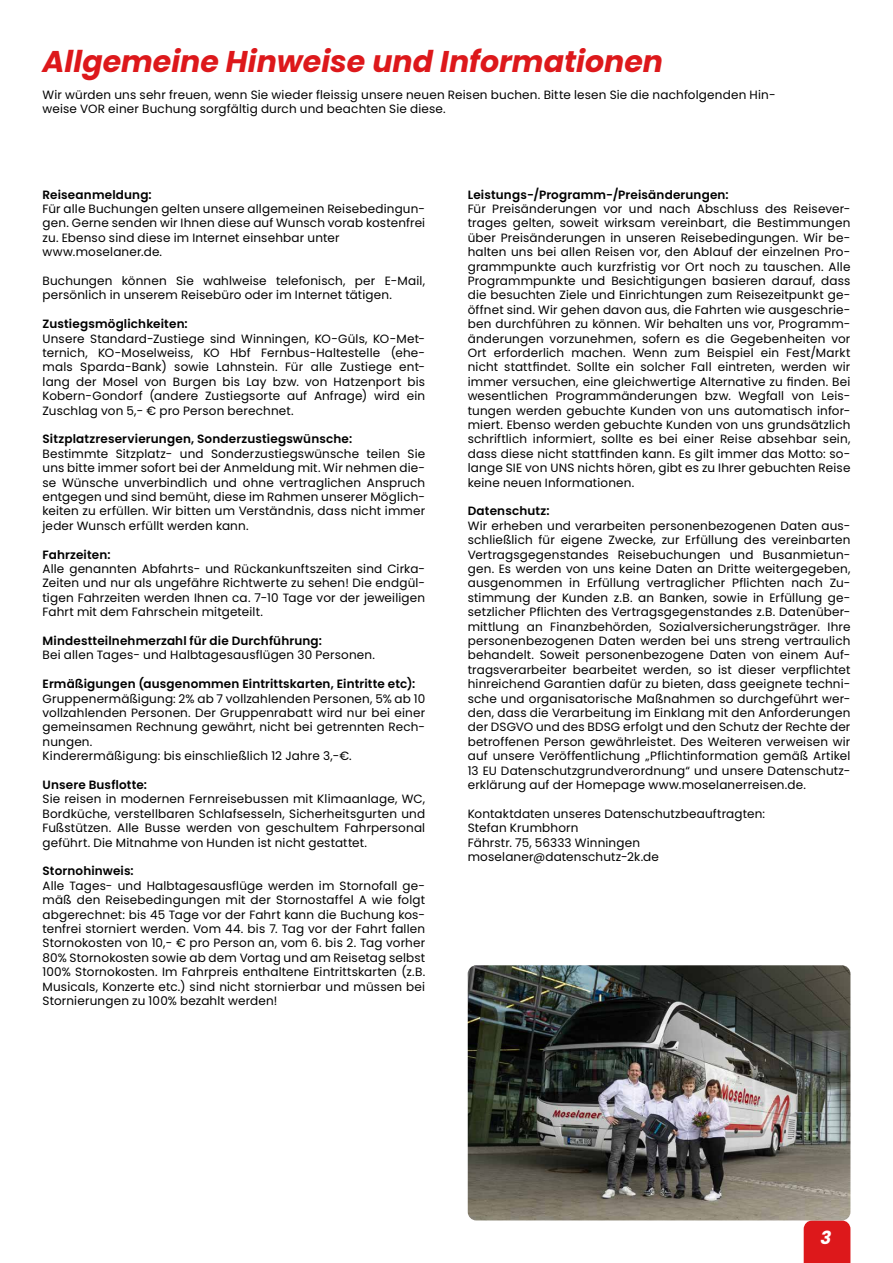
<style>
.page{position:relative;width:893px;height:1263px;background:#fff}
.page>*{position:absolute;margin:0;border:0;box-sizing:border-box;transform-origin:0 0}
.t1{font:italic 700 30px "Poppins";color:#dd181b}
.t2{font:italic 700 18px "Poppins";color:#fff}
.t3{font:12px/14.4px "Poppins";letter-spacing:.015em;color:#000;text-align:justify}
.t4{font:600 12px "Poppins";letter-spacing:.015em;color:#000}
</style>
<div class="page">
<div style="left:804px;top:1220px;width:46px;height:43px;background:#dd181b"></div>
<img style="left:468px;top:965px;width:382px;height:255px">
<h1 class="t1" style="left:43px;top:44px;width:622px">Allgemeine Hinweise und Informationen</h1>
<p class="t3" style="left:43px;top:87px;width:735px">Wir würden uns sehr freuen, wenn Sie wieder fleissig unsere neuen Reisen buchen. Bitte lesen Sie die nachfolgenden Hin&shy;weise VOR einer Buchung sorgfältig durch und beachten Sie diese.</p>
<p class="t4" style="left:43px;top:187px;width:111px">Reiseanmeldung:</p>
<p class="t3" style="left:43px;top:202px;width:384px;text-align:left">Für alle Buchungen gelten unsere allgemeinen Reisebedingun&shy;gen. Gerne senden wir Ihnen diese auf Wunsch vorab kostenfrei zu. Ebenso sind diese im Internet einsehbar unter www.moselaner.de.</p>
<p class="t3" style="left:43px;top:274px;width:384px">Buchungen können Sie wahlweise telefonisch, per E-Mail, persönlich in unserem Reisebüro oder im Internet tätigen.</p>
<p class="t4" style="left:43px;top:317px;width:147px">Zustiegsmöglichkeiten:</p>
<p class="t3" style="left:43px;top:331px;width:384px">Unsere Standard-Zustiege sind Winningen, KO-Güls, KO-Met&shy;ternich, KO-Moselweiss, KO Hbf Fernbus-Haltestelle (ehe&shy;mals Sparda-Bank) sowie Lahnstein. Für alle Zustiege ent&shy;lang der Mosel von Burgen bis Lay bzw. von Hatzenport bis Kobern-Gondorf (andere Zustiegsorte auf Anfrage) wird ein Zuschlag von 5,- € pro Person berechnet.</p>
<p class="t4" style="left:43px;top:432px;width:311px">Sitzplatzreservierungen, Sonderzustiegswünsche:</p>
<p class="t3" style="left:43px;top:446px;width:384px">Bestimmte Sitzplatz- und Sonderzustiegswünsche teilen Sie uns bitte immer sofort bei der Anmeldung mit. Wir nehmen die&shy;se Wünsche unverbindlich und ohne vertraglichen Anspruch entgegen und sind bemüht, diese im Rahmen unserer Möglich&shy;keiten zu erfüllen. Wir bitten um Verständnis, dass nicht immer jeder Wunsch erfüllt werden kann.</p>
<p class="t4" style="left:43px;top:547px;width:70px">Fahrzeiten:</p>
<p class="t3" style="left:43px;top:562px;width:384px">Alle genannten Abfahrts- und Rückankunftszeiten sind Cirka-Zeiten und nur als ungefähre Richtwerte zu sehen! Die endgül&shy;tigen Fahrzeiten werden Ihnen ca. 7-10 Tage vor der jeweiligen Fahrt mit dem Fahrschein mitgeteilt.</p>
<p class="t4" style="left:43px;top:634px;width:281px">Mindestteilnehmerzahl für die Durchführung:</p>
<p class="t3" style="left:43px;top:648px;width:334px">Bei allen Tages- und Halbtagesausflügen 30 Personen.</p>
<p class="t4" style="left:43px;top:677px;width:374px">Ermäßigungen (ausgenommen Eintrittskarten, Eintritte etc):</p>
<p class="t3" style="left:43px;top:691px;width:384px;text-align:left">Gruppenermäßigung: 2% ab 7 vollzahlenden Personen, 5% ab 10 vollzahlenden Personen. Der Gruppenrabatt wird nur bei einer gemeinsamen Rechnung gewährt, nicht bei getrennten Rech&shy;nungen.<br>Kinderermäßigung: bis einschließlich 12 Jahre 3,-€.</p>
<p class="t4" style="left:43px;top:778px;width:106px">Unsere Busflotte:</p>
<p class="t3" style="left:43px;top:792px;width:384px">Sie reisen in modernen Fernreisebussen mit Klimaanlage, WC, Bordküche, verstellbaren Schlafsesseln, Sicherheitsgurten und Fußstützen. Alle Busse werden von geschultem Fahrpersonal geführt. Die Mitnahme von Hunden ist nicht gestattet.</p>
<p class="t4" style="left:43px;top:864px;width:93px">Stornohinweis:</p>
<p class="t3" style="left:43px;top:878px;width:384px">Alle Tages- und Halbtagesausflüge werden im Stornofall ge&shy;mäß den Reisebedingungen mit der Stornostaffel A wie folgt abgerechnet: bis 45 Tage vor der Fahrt kann die Buchung kos&shy;tenfrei storniert werden. Vom 44. bis 7. Tag vor der Fahrt fallen Stornokosten von 10,- € pro Person an, vom 6. bis 2. Tag vorher 80% Stornokosten sowie ab dem Vortag und am Reisetag selbst 100% Stornokosten. Im Fahrpreis enthaltene Eintrittskarten (z.B.<br>Musicals, Konzerte etc.) sind nicht stornierbar und müssen bei Stornierungen zu 100% bezahlt werden!</p>
<p class="t4" style="left:468px;top:187px;width:263px">Leistungs-/Programm-/Preisänderungen:</p>
<p class="t3" style="left:468px;top:202px;width:384px">Für Preisänderungen vor und nach Abschluss des Reisever&shy;trages gelten, soweit wirksam vereinbart, die Bestimmungen über Preisänderungen in unseren Reisebedingungen. Wir be&shy;halten uns bei allen Reisen vor, den Ablauf der einzelnen Pro&shy;grammpunkte auch kurzfristig vor Ort noch zu tauschen. Alle Programmpunkte und Besichtigungen basieren darauf, dass die besuchten Ziele und Einrichtungen zum Reisezeitpunkt ge&shy;öffnet sind. Wir gehen davon aus, die Fahrten wie ausgeschrie&shy;ben durchführen zu können. Wir behalten uns vor, Programm&shy;änderungen vorzunehmen, sofern es die Gegebenheiten vor Ort erforderlich machen. Wenn zum Beispiel ein Fest/Markt nicht stattfindet. Sollte ein solcher Fall eintreten, werden wir immer versuchen, eine gleichwertige Alternative zu finden. Bei wesentlichen Programmänderungen bzw. Wegfall von Leis&shy;tungen werden gebuchte Kunden von uns automatisch infor&shy;miert. Ebenso werden gebuchte Kunden von uns grundsätzlich schriftlich informiert, sollte es bei einer Reise absehbar sein, dass diese nicht stattfinden kann. Es gilt immer das Motto: so&shy;lange SIE von UNS nichts hören, gibt es zu Ihrer gebuchten Reise keine neuen Informationen.</p>
<p class="t4" style="left:468px;top:504px;width:83px">Datenschutz:</p>
<p class="t3" style="left:468px;top:518px;width:384px">Wir erheben und verarbeiten personenbezogenen Daten aus&shy;schließlich für eigene Zwecke, zur Erfüllung des vereinbarten Vertragsgegenstandes Reisebuchungen und Busanmietun&shy;gen. Es werden von uns keine Daten an Dritte weitergegeben, ausgenommen in Erfüllung vertraglicher Pflichten nach Zu&shy;stimmung der Kunden z.B. an Banken, sowie in Erfüllung ge&shy;setzlicher Pflichten des Vertragsgegenstandes z.B. Datenüber&shy;mittlung an Finanzbehörden, Sozialversicherungsträger. Ihre personenbezogenen Daten werden bei uns streng vertraulich behandelt. Soweit personenbezogene Daten von einem Auf&shy;tragsverarbeiter bearbeitet werden, so ist dieser verpflichtet hinreichend Garantien dafür zu bieten, dass geeignete techni&shy;sche und organisatorische Maßnahmen so durchgeführt wer&shy;den, dass die Verarbeitung im Einklang mit den Anforderungen der DSGVO und des BDSG erfolgt und den Schutz der Rechte der betroffenen Person gewährleistet. Des Weiteren verweisen wir auf unsere Veröffentlichung „Pflichtinformation gemäß Artikel 13 EU Datenschutzgrundverordnung“ und unsere Datenschutz&shy;erklärung auf der Homepage www.moselanerreisen.de.</p>
<p class="t3" style="left:468px;top:806px;width:299px;text-align:left">Kontaktdaten unseres Datenschutzbeauftragten:<br>Stefan Krumbhorn<br>Fährstr. 75, 56333 Winningen moselaner@datenschutz-2k.de</p>
<h2 class="t2" style="left:820px;top:1227px;width:12px">3</h2>
</div>
